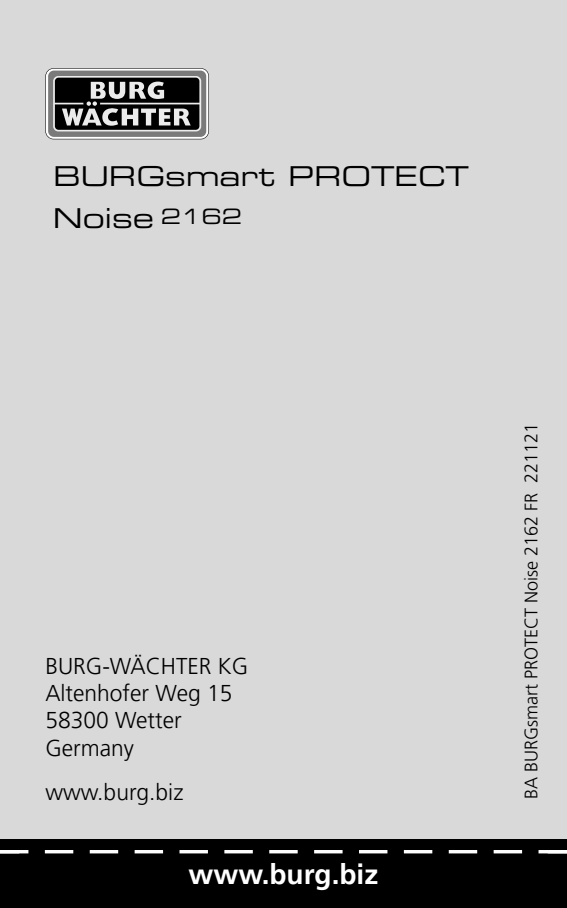
<style>
.page{position:relative;width:567px;height:908px;background:#fff}
.page>*{position:absolute;margin:0;border:0;box-sizing:border-box;transform-origin:0 0}
.t1{font:700 28px "Frutiger LT Pro";color:#fff}
.t2{font:27.2px "Eurostile LT Std Ex 2";color:#000}
.t3{font:300 22.8px/27.2px "Frutiger LT Pro";color:#000}
.t4{font:300 18px "Frutiger LT Pro";color:#000}
</style>
<div class="page">
<div style="left:0;top:0;width:567px;height:907px;background:#d9d9d9"></div>
<div style="left:0;top:839px;width:567px;height:68px;background:#000"></div>
<svg style="left:19px;top:850px;width:529px;height:3px"></svg>
<svg style="left:0;top:850px;width:19px;height:3px"></svg>
<svg style="left:548px;top:850px;width:19px;height:3px"></svg>
<svg style="left:45px;top:68px;width:164px;height:71px;background:#686868"></svg>
<p class="t2" style="left:53px;top:157px;width:417px">BURGsmart PROTECT</p>
<p class="t2" style="left:53px;top:200px;width:191px">Noise <sup>2162</sup></p>
<p class="t3" style="left:45px;top:652px;width:204px">BURG-WÄCHTER KG<br>Altenhofer Weg 15<br>58300 Wetter<br>Germany</p>
<p class="t3" style="left:45px;top:778px;width:140px">www.burg.biz</p>
<p class="t1" style="left:189px;top:856px;width:191px">www.burg.biz</p>
<p class="t4" style="left:521px;top:799px;width:378px;rotate:-90deg">BA BURGsmart PROTECT Noise 2162 FR 221121</p>
</div>
